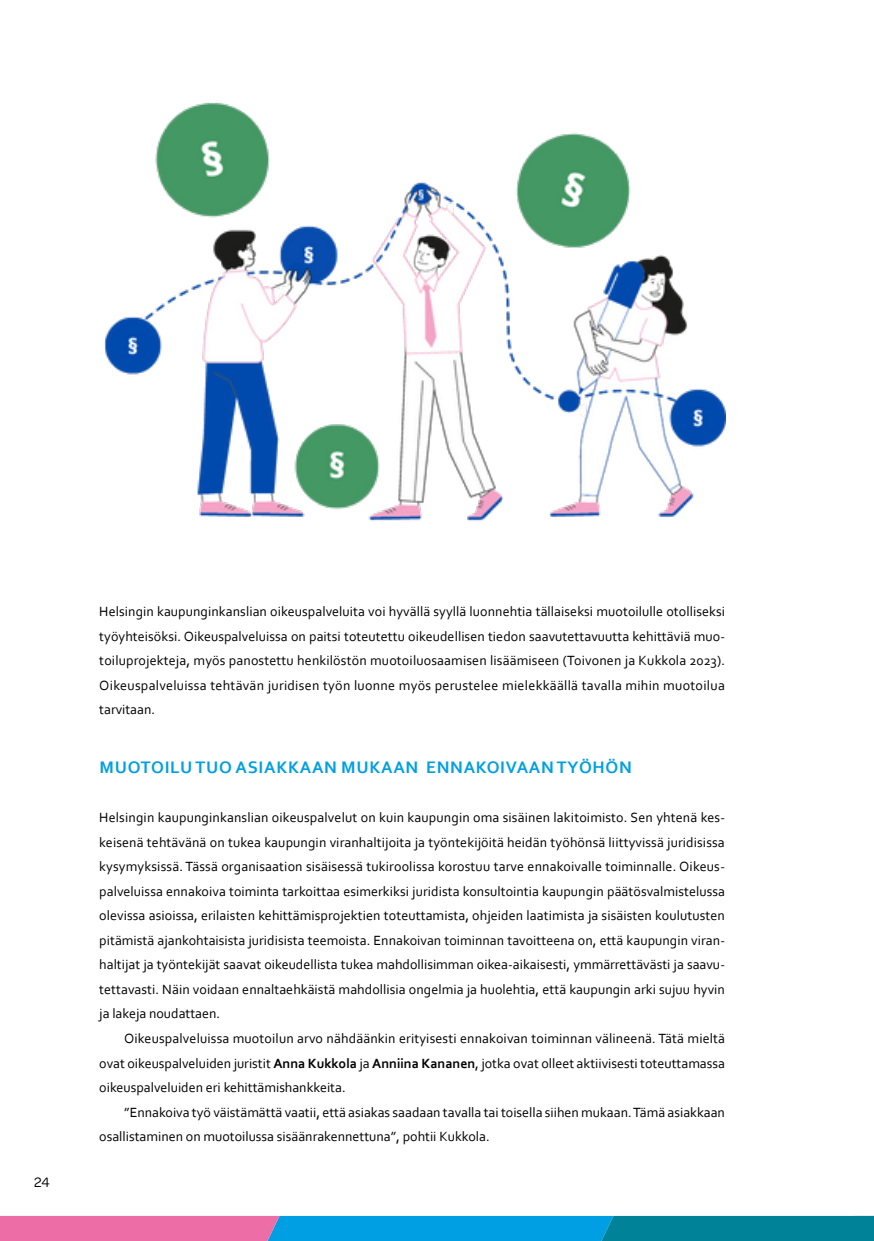
<style>
.page{position:relative;width:874px;height:1241px;background:#fff}
.page>*{position:absolute;margin:0;border:0;box-sizing:border-box;transform-origin:0 0}
.alaotsikko{font:700 17.5px "Corbel";letter-spacing:.04em;color:#009fe3}
.t1{font:14.53px "Omnes";color:#000}
.leipis_ilman_sisennystä{font:14px/24.5px "Corbel";letter-spacing:.005em;color:#000;text-align:justify}
.leipis{font:14px/24.5px "Corbel";color:#000;text-align:justify}
.s1{font-weight:700}
</style>
<div class="page">
<svg style="left:0;top:1215px;width:873px;height:25px;background:#508bbc"></svg>
<img style="left:104px;top:102px;width:620px;height:419px">
<p class="t1" style="left:34px;top:1171px;width:17px">24</p>
<p class="leipis_ilman_sisennystä" style="left:99px;top:599px;width:627px">Helsingin kaupunginkanslian oikeuspalveluita voi hyvällä syyllä luonnehtia tällaiseksi muotoilulle otolliseksi työyhteisöksi. Oikeuspalveluissa on paitsi toteutettu oikeudellisen tiedon saavutettavuutta kehittäviä muo&shy;toiluprojekteja, myös panostettu henkilöstön muotoiluosaamisen lisäämiseen (Toivonen ja Kukkola 2023).<br>Oikeuspalveluissa tehtävän juridisen työn luonne myös perustelee mielekkäällä tavalla mihin muotoilua tarvitaan.</p>
<h2 class="alaotsikko" style="left:100px;top:756px;width:533px">MUOTOILU TUO ASIAKKAAN MUKAAN ENNAKOIVAAN TYÖHÖN</h2>
<p class="leipis_ilman_sisennystä" style="left:99px;top:805px;width:627px">Helsingin kaupunginkanslian oikeuspalvelut on kuin kaupungin oma sisäinen lakitoimisto. Sen yhtenä kes&shy;keisenä tehtävänä on tukea kaupungin viranhaltijoita ja työntekijöitä heidän työhönsä liittyvissä juridisissa kysymyksissä. Tässä organisaation sisäisessä tukiroolissa korostuu tarve ennakoivalle toiminnalle. Oikeus&shy;palveluissa ennakoiva toiminta tarkoittaa esimerkiksi juridista konsultointia kaupungin päätösvalmistelussa olevissa asioissa, erilaisten kehittämisprojektien toteuttamista, ohjeiden laatimista ja sisäisten koulutusten pitämistä ajankohtaisista juridisista teemoista. Ennakoivan toiminnan tavoitteena on, että kaupungin viran&shy;haltijat ja työntekijät saavat oikeudellista tukea mahdollisimman oikea-aikaisesti, ymmärrettävästi ja saavu&shy;tettavasti. Näin voidaan ennaltaehkäistä mahdollisia ongelmia ja huolehtia, että kaupungin arki sujuu hyvin ja lakeja noudattaen.</p>
<p class="leipis" style="left:99px;top:1025px;width:627px;text-indent:25px">Oikeuspalveluissa muotoilun arvo nähdäänkin erityisesti ennakoivan toiminnan välineenä. Tätä mieltä ovat oikeuspalveluiden juristit <span class="s1">Anna Kukkola</span> ja <span class="s1">Anniina Kananen</span>, jotka ovat olleet aktiivisesti toteuttamassa oikeuspalveluiden eri kehittämishankkeita.</p>
<p class="leipis" style="left:99px;top:1099px;width:627px;text-indent:25px">”Ennakoiva työ väistämättä vaatii, että asiakas saadaan tavalla tai toisella siihen mukaan. Tämä asiakkaan osallistaminen on muotoilussa sisäänrakennettuna”, pohtii Kukkola.</p>
</div>
